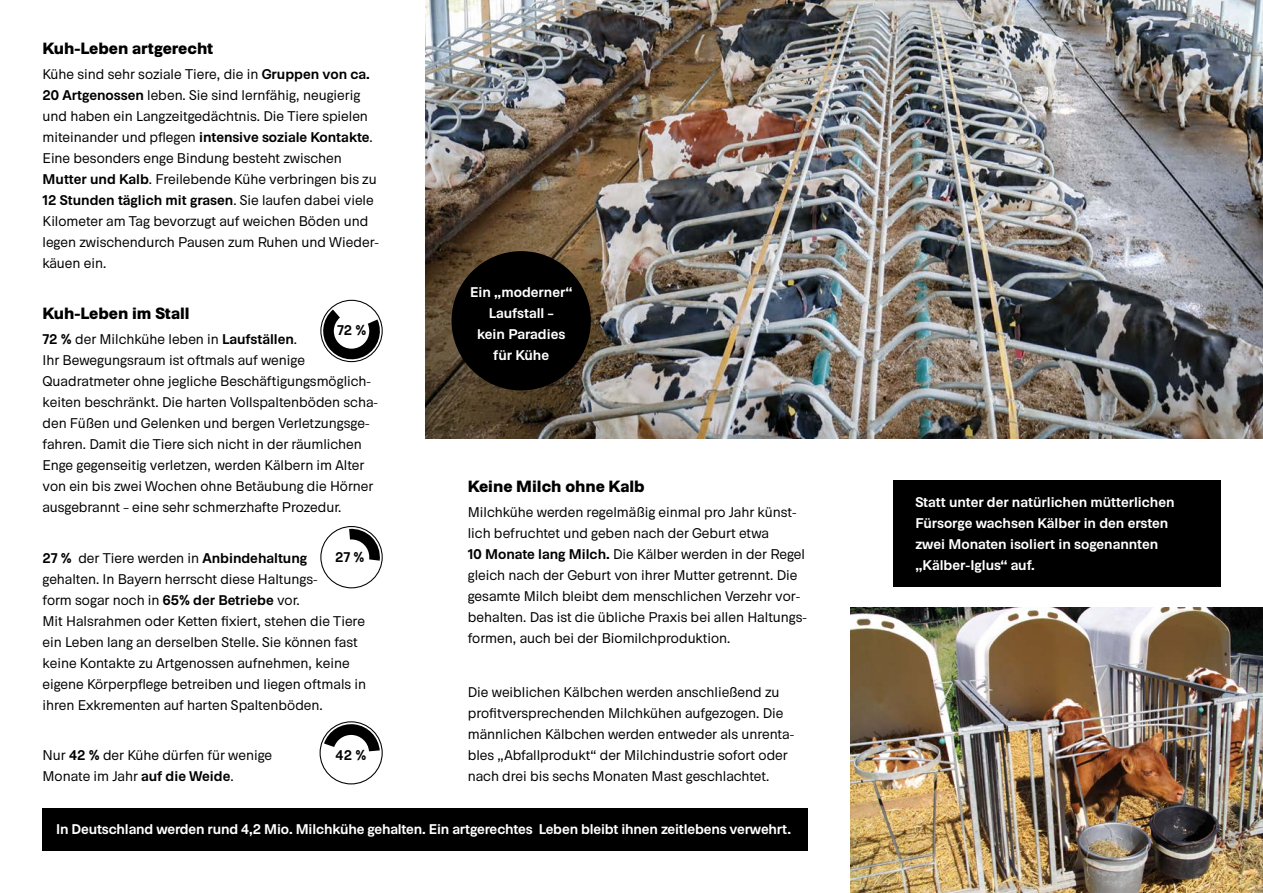
<style>
.page{position:relative;width:1263px;height:893px;background:#fff}
.page>*{position:absolute;margin:0;border:0;box-sizing:border-box;transform-origin:0 0}
.t1{font:900 16.5px "Okomito";color:#000}
.t2{font:14.25px/21px "Okomito";color:#000}
.t3{font:700 14.25px/21px "Okomito";color:#fff;text-align:center}
.t4{font:700 14.25px "Okomito";color:#000}
.s1{font-weight:700}
</style>
<div class="page">
<svg style="left:320px;top:300px;width:63px;height:63px"></svg>
<svg style="left:320px;top:526px;width:63px;height:62px"></svg>
<svg style="left:320px;top:721px;width:63px;height:63px"></svg>
<img style="left:425px;top:0;width:838px;height:439px">
<div style="left:43px;top:808px;width:765px;height:42px;background:#000"></div>
<div style="left:893px;top:480px;width:327px;height:107px;background:#000"></div>
<div style="left:451px;top:251px;width:140px;height:139px;background:#000;border-radius:50%"></div>
<img style="left:850px;top:607px;width:413px;height:286px">
<p class="t1" style="left:43px;top:37px;width:172px">Kuh-Leben artgerecht</p>
<p class="t2" style="left:43px;top:63px;width:338px">Kühe sind sehr soziale Tiere, die in <span class="s1">Gruppen von ca.<br>20 Artgenossen</span> leben. Sie sind lernfähig, neugierig und haben ein Langzeitgedächtnis. Die Tiere spielen miteinander und pflegen <span class="s1">intensive soziale Kontakte</span>.<br>Eine besonders enge Bindung besteht zwischen <span class="s1">Mutter und Kalb</span>. Freilebende Kühe verbringen bis zu <span class="s1">12 Stunden täglich mit grasen</span>. Sie laufen dabei viele Kilometer am Tag bevorzugt auf weichen Böden und legen zwischendurch Pausen zum Ruhen und Wieder&shy;käuen ein.</p>
<p class="t1" style="left:43px;top:301px;width:149px">Kuh-Leben im Stall</p>
<p class="t2" style="left:43px;top:328px;width:337px"><span class="s1">72 %</span> der Milchkühe leben in <span class="s1">Laufställen</span>.<br>Ihr Bewegungsraum ist oftmals auf wenige Quadratmeter ohne jegliche Beschäftigungsmöglich&shy;keiten beschränkt. Die harten Vollspaltenböden scha&shy;den Füßen und Gelenken und bergen Verletzungsge&shy;fahren. Damit die Tiere sich nicht in der räumlichen Enge gegenseitig verletzen, werden Kälbern im Alter von ein bis zwei Wochen ohne Betäubung die Hörner ausgebrannt – eine sehr schmerzhafte Prozedur.</p>
<p class="t2" style="left:43px;top:546px;width:325px"><span class="s1">27 %</span> der Tiere werden in <span class="s1">Anbindehaltung </span>gehalten. In Bayern herrscht diese Haltungs-<br>form sogar noch in <span class="s1">65% der Betriebe</span> vor.<br>Mit Halsrahmen oder Ketten fixiert, stehen die Tiere ein Leben lang an derselben Stelle. Sie können fast keine Kontakte zu Artgenossen aufnehmen, keine eigene Körperpflege betreiben und liegen oftmals in ihren Exkrementen auf harten Spaltenböden.</p>
<p class="t2" style="left:43px;top:744px;width:231px">Nur <span class="s1">42 %</span> der Kühe dürfen für wenige<br>Monate im Jahr <span class="s1">auf die Weide</span>.</p>
<p class="t4" style="left:337px;top:320px;width:31px">72 %</p>
<p class="t4" style="left:335px;top:547px;width:31px">27 %</p>
<p class="t4" style="left:336px;top:745px;width:32px">42 %</p>
<p class="t3" style="left:470px;top:280px;width:104px">Ein „moderner“<br>Laufstall –<br>kein Paradies für Kühe</p>
<p class="t1" style="left:468px;top:475px;width:178px">Keine Milch ohne Kalb</p>
<p class="t2" style="left:468px;top:501px;width:341px">Milchkühe werden regelmäßig einmal pro Jahr künst&shy;lich befruchtet und geben nach der Geburt etwa<br><span class="s1">10 Monate lang Milch.</span> Die Kälber werden in der Regel gleich nach der Geburt von ihrer Mutter getrennt. Die gesamte Milch bleibt dem menschlichen Verzehr vor&shy;behalten. Das ist die übliche Praxis bei allen Haltungs&shy;formen, auch bei der Biomilchproduktion.</p>
<p class="t2" style="left:468px;top:681px;width:328px">Die weiblichen Kälbchen werden anschließend zu profitversprechenden Milchkühen aufgezogen. Die männlichen Kälbchen werden entweder als unrenta&shy;bles „Abfallprodukt“ der Milchindustrie sofort oder nach drei bis sechs Monaten Mast geschlachtet.</p>
<p class="t3" style="left:56px;top:817px;width:736px">In Deutschland werden rund 4,2 Mio. Milchkühe gehalten. Ein artgerechtes Leben bleibt ihnen zeitlebens verwehrt.</p>
<p class="t3" style="left:915px;top:491px;width:261px;text-align:left">Statt unter der natürlichen mütterlichen Fürsorge wachsen Kälber in den ersten zwei Monaten isoliert in sogenannten „Kälber-Iglus“ auf.</p>
</div>
